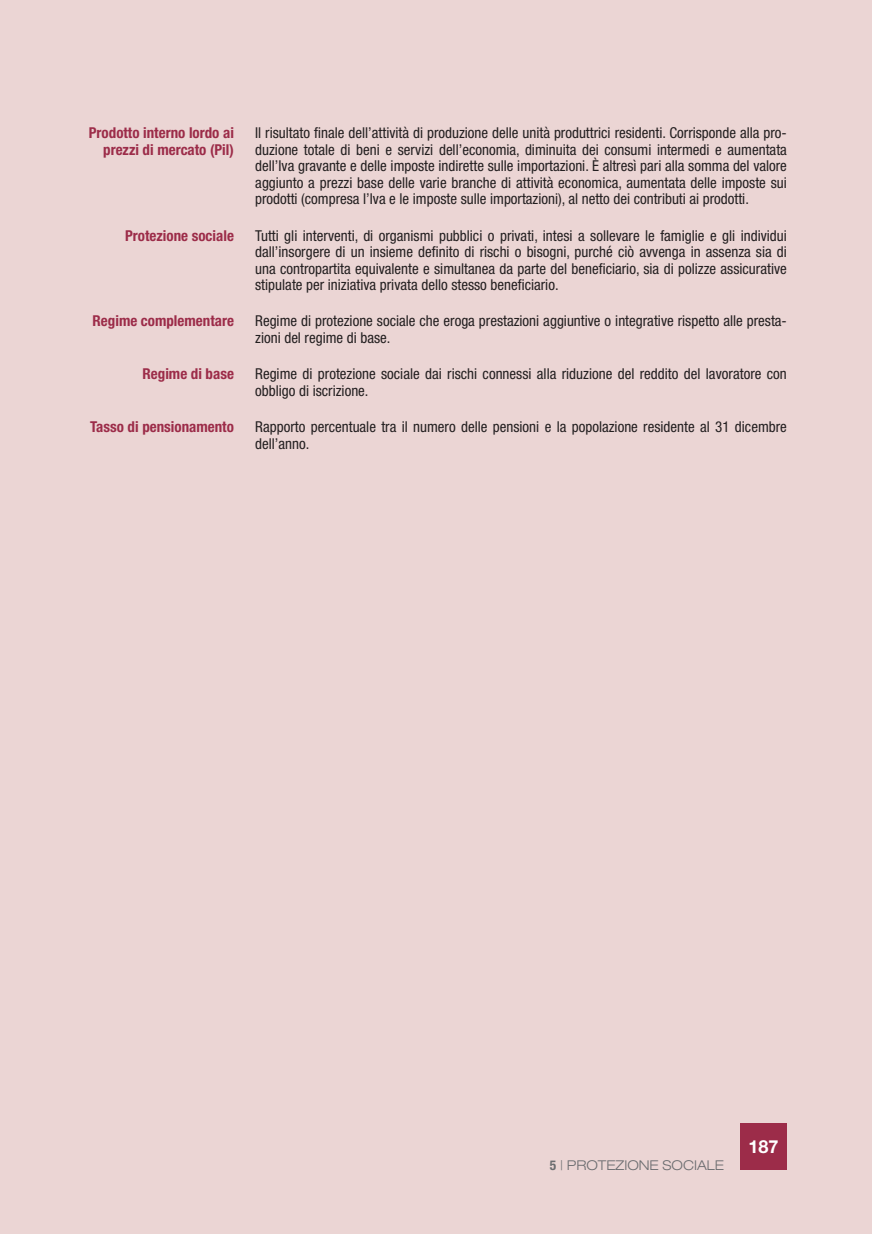
<style>
.page{position:relative;width:872px;height:1234px;background:#fff}
.page>*{position:absolute;margin:0;border:0;box-sizing:border-box;transform-origin:0 0}
.t1{font:700 18px "Helvetica Neue LT Std";color:#fff}
.t2{font:condensed 15px/16.5px "Helvetica Neue LT Std";color:#231f20}
.t3{font:700 condensed 15px/16.5px "Helvetica Neue LT Std";color:#9c2c49;text-align:right}
.t4{font:300 expanded 13.5px "Helvetica Neue LT Std";color:#6c6d70}
.s1{font-weight:700;font-stretch:condensed}
</style>
<div class="page">
<div style="left:0;top:0;width:872px;height:1233px;background:#ebd5d4"></div>
<div style="left:740px;top:1123px;width:47px;height:46px;background:#9c2c49"></div>
<p class="t3" style="left:89px;top:124px;width:147px">Prodotto interno lordo ai prezzi di mercato (Pil)</p>
<p class="t2" style="left:255px;top:125px;width:533px;text-align:justify">Il risultato finale dell’attività di produzione delle unità produttrici residenti. Corrisponde alla pro&shy;duzione totale di beni e servizi dell’economia, diminuita dei consumi intermedi e aumentata dell’Iva gravante e delle imposte indirette sulle importazioni. È altresì pari alla somma del valore aggiunto a prezzi base delle varie branche di attività economica, aumentata delle imposte sui prodotti (compresa l’Iva e le imposte sulle importazioni), al netto dei contributi ai prodotti.</p>
<p class="t3" style="left:125px;top:227px;width:110px">Protezione sociale</p>
<p class="t2" style="left:255px;top:227px;width:533px;text-align:justify">Tutti gli interventi, di organismi pubblici o privati, intesi a sollevare le famiglie e gli individui dall’insorgere di un insieme definito di rischi o bisogni, purché ciò avvenga in assenza sia di una contropartita equivalente e simultanea da parte del beneficiario, sia di polizze assicurative stipulate per iniziativa privata dello stesso beneficiario.</p>
<p class="t3" style="left:93px;top:312px;width:143px">Regime complementare</p>
<p class="t2" style="left:255px;top:313px;width:533px">Regime di protezione sociale che eroga prestazioni aggiuntive o integrative rispetto alle presta&shy;zioni del regime di base.</p>
<p class="t3" style="left:143px;top:365px;width:93px">Regime di base</p>
<p class="t2" style="left:255px;top:365px;width:533px">Regime di protezione sociale dai rischi connessi alla riduzione del reddito del lavoratore con obbligo di iscrizione.</p>
<p class="t3" style="left:90px;top:418px;width:145px">Tasso di pensionamento</p>
<p class="t2" style="left:255px;top:418px;width:533px">Rapporto percentuale tra il numero delle pensioni e la popolazione residente al 31 dicembre dell’anno.</p>
<p class="t4" style="left:550px;top:1156px;width:176px"><span class="s1">5</span> | PROTEZIONE SOCIALE</p>
<p class="t1" style="left:748px;top:1135px;width:32px">187</p>
</div>
